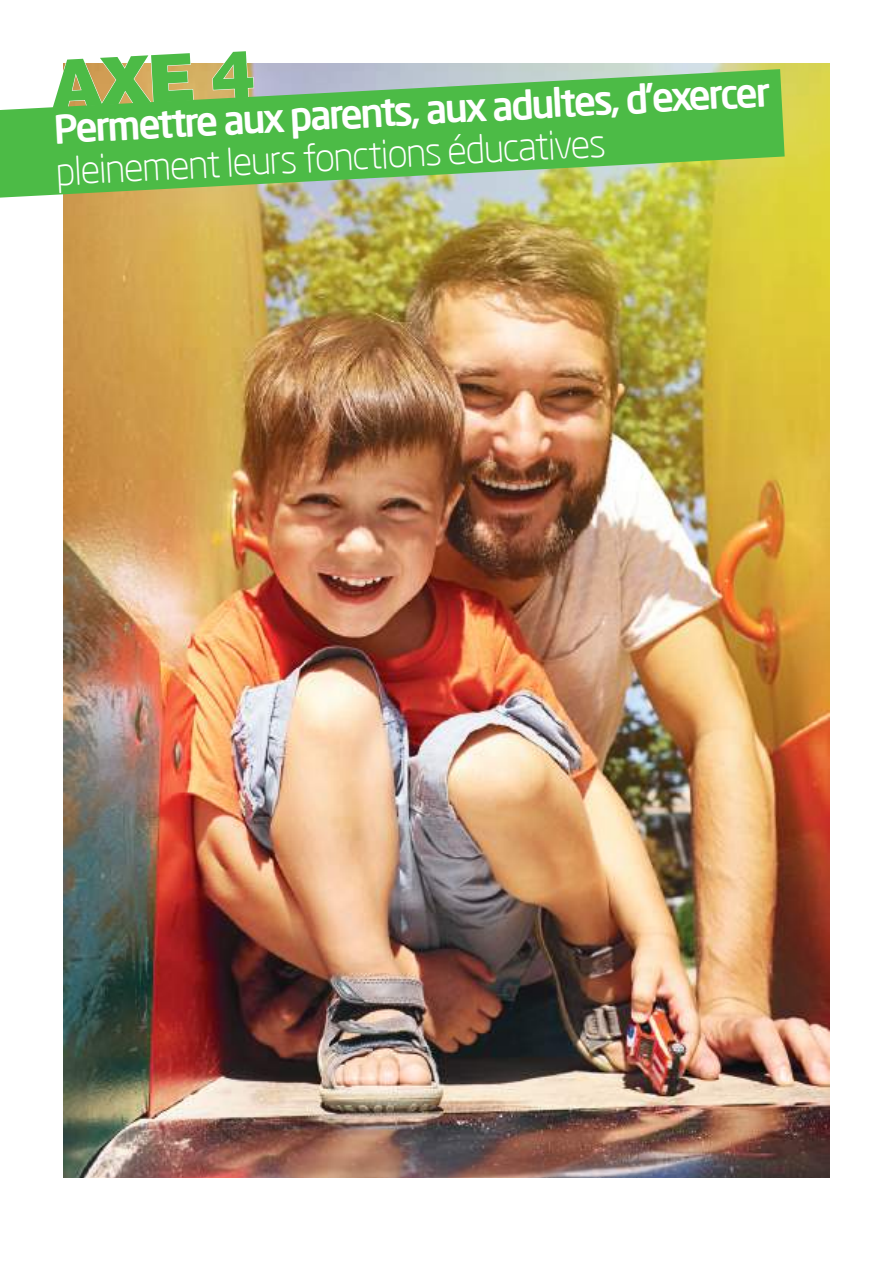
<style>
.page{position:relative;width:893px;height:1263px;background:#fff}
.page>*{position:absolute;margin:0;border:0;box-sizing:border-box;transform-origin:0 0}
.t1{font:900 66px "Helvetica LT Std";color:#4cbb46}
.t2{font:500 39px "Neo Sans Pro";color:#fff}
.t3{font:300 39px "Neo Sans Pro";color:#fff}
</style>
<div class="page">
<img style="left:64px;top:64px;width:765px;height:1114px">
<svg style="left:63px;top:63px;width:131px;height:6px"></svg>
<svg style="left:212px;top:63px;width:42px;height:6px"></svg>
<svg style="left:0;top:69px;width:785px;height:129px;fill:#4cbb46"></svg>
<h1 class="t1" style="left:48px;top:41px;width:206px;rotate:-3deg">AXE 4</h1>
<p class="t2" style="left:52px;top:105px;width:719px;rotate:-3deg">Permettre aux parents, aux adultes, d’exercer</p>
<p class="t3" style="left:55px;top:147px;width:552px;rotate:-3deg">pleinement leurs fonctions éducatives</p>
</div>
